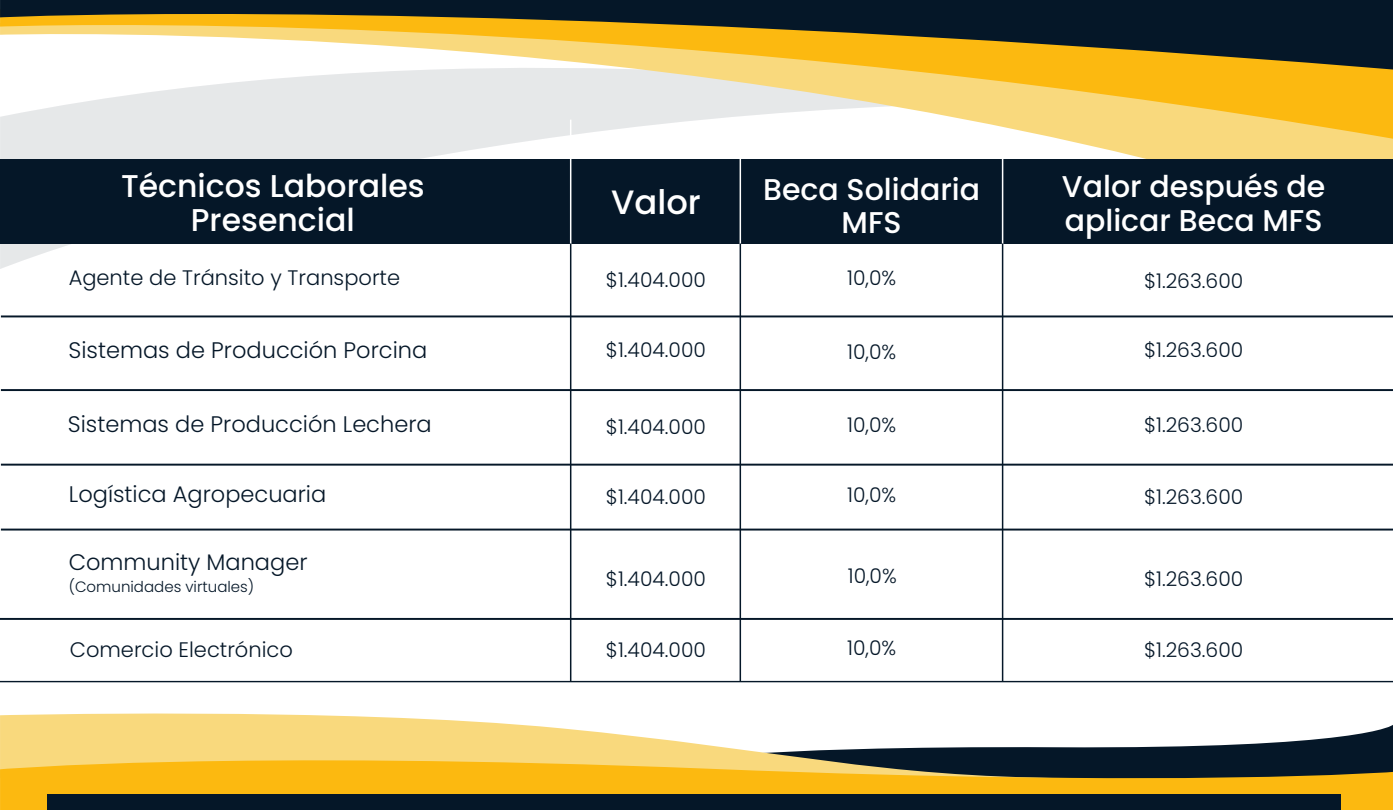
<style>
.page{position:relative;width:1393px;height:810px;background:#fff}
.page>*{position:absolute;margin:0;border:0;box-sizing:border-box;transform-origin:0 0}
.t1{font:500 33.75px "Poppins";color:#fff}
.t2{font:500 31.5px/34.5px "Poppins";color:#fff;text-align:center}
.t3{font:500 30px/33.8px "Poppins";color:#fff}
.t4{font:300 22.5px "Poppins";color:#051728}
.t5{font:300 21px "Poppins";color:#051728}
.t6{font:300 20.25px "Poppins";color:#051728}
.t7{font:300 15px "Poppins";color:#051728}
</style>
<div class="page">
<svg style="left:0;top:243px;width:908px;height:26px"></svg>
<svg style="left:0;top:139px;width:1393px;height:20px"></svg>
<svg style="left:0;top:70px;width:1393px;height:69px"></svg>
<svg style="left:0;top:0;width:1393px;height:70px"></svg>
<svg style="left:1070px;top:725px;width:323px;height:24px"></svg>
<svg style="left:0;top:713px;width:1070px;height:36px;fill:#f9d97d"></svg>
<svg style="left:0;top:749px;width:1393px;height:61px;background:#c29a2c"></svg>
<div style="left:47px;top:794px;width:1294px;height:16px;background:#051728"></div>
<hr style="left:0;top:681px;width:1393px;height:1px;background:#051728">
<div style="left:0;top:159px;width:1393px;height:84px;background:#051728"></div>
<hr style="left:570px;top:120px;width:1px;height:138px;background:#fff">
<hr style="left:740px;top:146px;width:1px;height:99px;background:#fff">
<hr style="left:1002px;top:150px;width:1px;height:138px;background:#fff">
<hr style="left:740px;top:243px;width:1px;height:439px;background:#051728">
<hr style="left:570px;top:243px;width:1px;height:439px;background:#051728">
<hr style="left:1002px;top:243px;width:1px;height:438px;background:#051728">
<hr style="left:1px;top:315px;width:1392px;height:2px;background:#051728">
<hr style="left:1px;top:389px;width:1392px;height:2px;background:#051728">
<hr style="left:1px;top:464px;width:1392px;height:2px;background:#051728">
<hr style="left:1px;top:529px;width:1392px;height:2px;background:#051728">
<hr style="left:0;top:618px;width:1393px;height:2px;background:#051728">
<h2 class="t2" style="left:121px;top:169px;width:305px">Técnicos Laborales<br>Presencial</h2>
<h3 class="t3" style="left:763px;top:172px;width:219px;text-align:center">Beca Solidaria<br>MFS</h3>
<h1 class="t1" style="left:611px;top:182px;width:91px">Valor</h1>
<h3 class="t3" style="left:1062px;top:170px;width:265px">Valor después de aplicar Beca MFS</h3>
<p class="t5" style="left:69px;top:266px;width:333px">Agente de Tránsito y Transporte</p>
<p class="t6" style="left:847px;top:266px;width:51px">10,0%</p>
<p class="t6" style="left:606px;top:268px;width:102px">$1.404.000</p>
<p class="t6" style="left:1144px;top:269px;width:101px">$1.263.600</p>
<p class="t4" style="left:69px;top:337px;width:360px">Sistemas de Producción Porcina</p>
<p class="t6" style="left:606px;top:338px;width:102px">$1.404.000</p>
<p class="t6" style="left:847px;top:340px;width:51px">10,0%</p>
<p class="t6" style="left:1144px;top:338px;width:101px">$1.263.600</p>
<p class="t4" style="left:68px;top:411px;width:365px">Sistemas de Producción Lechera</p>
<p class="t6" style="left:606px;top:416px;width:102px">$1.404.000</p>
<p class="t6" style="left:847px;top:413px;width:51px">10,0%</p>
<p class="t6" style="left:1144px;top:413px;width:101px">$1.263.600</p>
<p class="t4" style="left:69px;top:481px;width:259px">Logística Agropecuaria</p>
<p class="t6" style="left:606px;top:485px;width:102px">$1.404.000</p>
<p class="t6" style="left:847px;top:483px;width:51px">10,0%</p>
<p class="t6" style="left:1144px;top:485px;width:101px">$1.263.600</p>
<p class="t4" style="left:69px;top:549px;width:240px">Community Manager</p>
<p class="t7" style="left:69px;top:578px;width:187px">(Comunidades virtuales)</p>
<p class="t6" style="left:606px;top:567px;width:102px">$1.404.000</p>
<p class="t6" style="left:848px;top:564px;width:51px">10,0%</p>
<p class="t6" style="left:1144px;top:567px;width:101px">$1.263.600</p>
<p class="t5" style="left:70px;top:638px;width:225px">Comercio Electrónico</p>
<p class="t6" style="left:606px;top:638px;width:102px">$1.404.000</p>
<p class="t6" style="left:847px;top:636px;width:51px">10,0%</p>
<p class="t6" style="left:1144px;top:638px;width:101px">$1.263.600</p>
</div>
